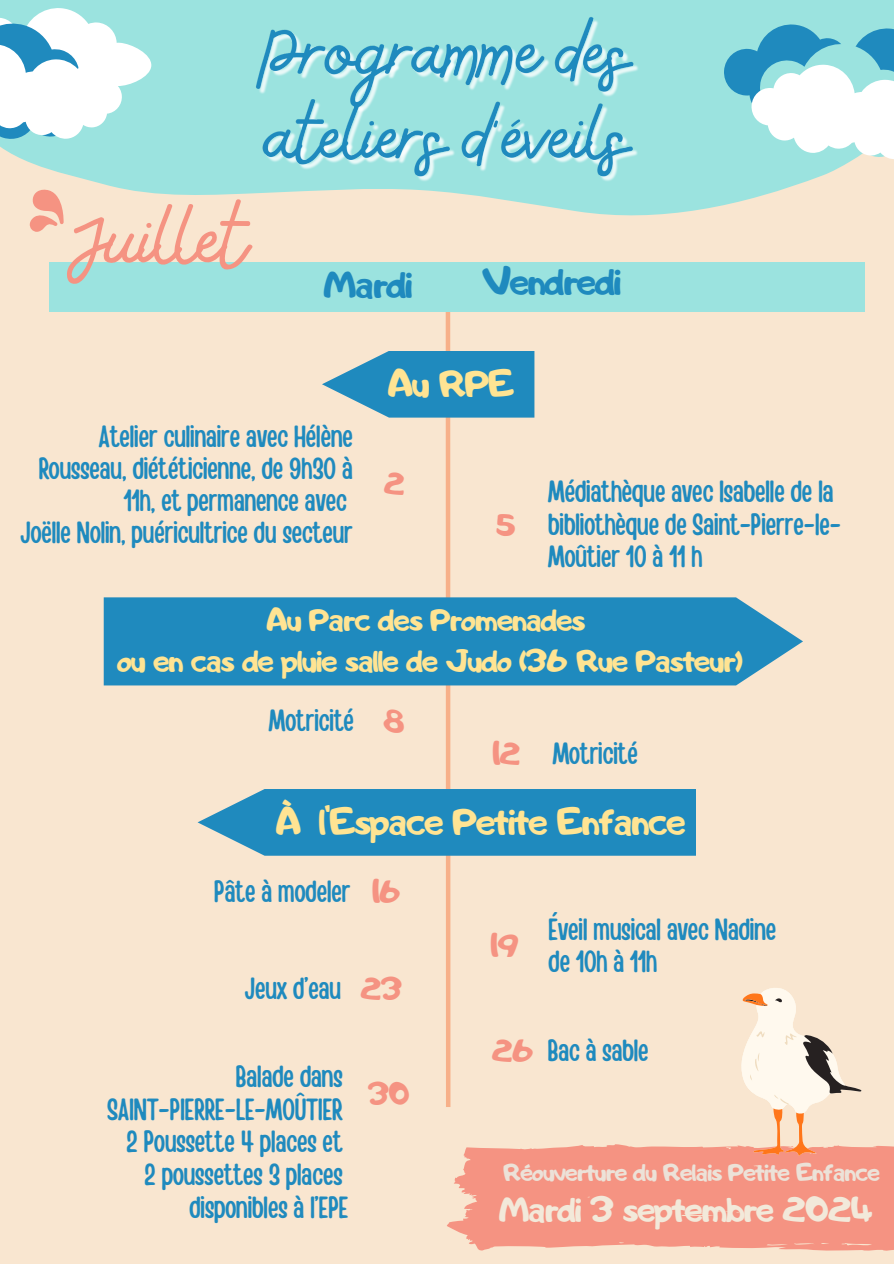
<style>
.page{position:relative;width:894px;height:1264px;background:#fff}
.page>*{position:absolute;margin:0;border:0;box-sizing:border-box;transform-origin:0 0}
.t1{font:96.3px "Bellaboo";letter-spacing:-.02em;color:#f59382}
.t2{font:45px "Adigiana Ultra";letter-spacing:-.02em;color:#ffe493}
.t3{font:45px "Adigiana Ultra";letter-spacing:-.02em;color:#1f8abe}
.t4{font:42px "Adigiana Ultra";letter-spacing:-.02em;color:#f2e9da}
.t5{font:37.5px "Adigiana Ultra";letter-spacing:-.02em;color:#ffe493}
.t6{font:37.5px "Adigiana Ultra";letter-spacing:-.02em;color:#f59382}
.t7{font:30.45px/32px "Handy Casual Condensed";letter-spacing:-.02em;color:#1f8abe;text-align:right}
.t8{font:29.25px "Adigiana Ultra";letter-spacing:-.02em;color:#ece2d8}
</style>
<div class="page">
<div style="left:0;top:0;width:893px;height:1263px;background:#f9e6d0"></div>
<svg style="left:0;top:0;width:760px;height:226px;fill:#9be3df"></svg>
<div style="left:445px;top:275px;width:5px;height:831px;background:#f7b089"></div>
<div style="left:49px;top:262px;width:815px;height:49px;background:#9be3df"></div>
<img style="left:256px;top:0;width:637px;height:196px">
<svg style="left:723px;top:23px;width:170px;height:138px;background:#abdde5"></svg>
<svg style="left:0;top:3px;width:152px;height:138px;background:#c9eaee"></svg>
<svg style="left:30px;top:189px;width:34px;height:43px"></svg>
<div style="left:104px;top:597px;width:698px;height:88px;background:#1f8abe"></div>
<svg style="left:322px;top:351px;width:212px;height:66px"></svg>
<svg style="left:447px;top:1144px;width:446px;height:107px;background:#f59a89"></svg>
<svg style="left:741px;top:988px;width:120px;height:167px"></svg>
<svg style="left:197px;top:789px;width:498px;height:66px;background:#2e90bf"></svg>
<p class="t1" style="left:71px;top:178px;width:177px">Juillet</p>
<p class="t3" style="left:323px;top:260px;width:91px">Mardi</p>
<p class="t3" style="left:482px;top:257px;width:140px">Vendredi</p>
<p class="t2" style="left:387px;top:359px;width:128px">Au RPE</p>
<p class="t7" style="left:38px;top:418px;width:316px">Atelier culinaire avec Hélène<br>Rousseau, diététicienne, de 9h30 à<br>11h, et permanence avec</p>
<p class="t7" style="left:21px;top:514px;width:334px">Joëlle Nolin, puéricultrice du secteur</p>
<p class="t6" style="left:384px;top:463px;width:23px">2</p>
<h3 class="t6" style="left:496px;top:504px;width:20px">5</h3>
<p class="t7" style="left:547px;top:473px;width:295px;line-height:32.7px;text-align:left">Médiathèque avec Isabelle de la bibliothèque de Saint-Pierre-le-<br>Moûtier 10 à 11 h</p>
<p class="t5" style="left:266px;top:599px;width:320px">Au Parc des Promenades</p>
<p class="t5" style="left:117px;top:640px;width:627px">ou en cas de pluie salle de Judo (36 Rue Pasteur)</p>
<p class="t7" style="left:268px;top:703px;width:87px">Motricité</p>
<p class="t6" style="left:383px;top:701px;width:24px">8</p>
<p class="t6" style="left:492px;top:734px;width:30px">12</p>
<p class="t7" style="left:552px;top:736px;width:87px">Motricité</p>
<p class="t2" style="left:276px;top:797px;width:411px">À l’Espace Petite Enfance</p>
<p class="t7" style="left:214px;top:873px;width:138px">Pâte à modeler</p>
<p class="t6" style="left:372px;top:871px;width:30px">16</p>
<p class="t7" style="left:245px;top:970px;width:98px">Jeux d’eau</p>
<p class="t6" style="left:360px;top:968px;width:43px">23</p>
<p class="t7" style="left:235px;top:1058px;width:109px">Balade dans</p>
<p class="t7" style="left:107px;top:1091px;width:237px">SAINT-PIERRE-LE-MOÛTIER</p>
<p class="t7" style="left:126px;top:1124px;width:218px">2 Poussette 4 places et</p>
<p class="t7" style="left:144px;top:1156px;width:200px">2 poussettes 3 places</p>
<p class="t7" style="left:189px;top:1189px;width:161px">disponibles à l’EPE</p>
<p class="t6" style="left:368px;top:1073px;width:43px">30</p>
<p class="t6" style="left:490px;top:925px;width:31px">19</p>
<p class="t7" style="left:548px;top:911px;width:230px">Éveil musical avec Nadine</p>
<p class="t7" style="left:548px;top:944px;width:111px">de 10h à 11h</p>
<p class="t6" style="left:492px;top:1030px;width:43px">26</p>
<p class="t7" style="left:547px;top:1032px;width:103px">Bac à sable</p>
<p class="t8" style="left:503px;top:1156px;width:378px">Réouverture du Relais Petite Enfance</p>
<p class="t4" style="left:498px;top:1186px;width:375px">Mardi 3 septembre 2024</p>
</div>
